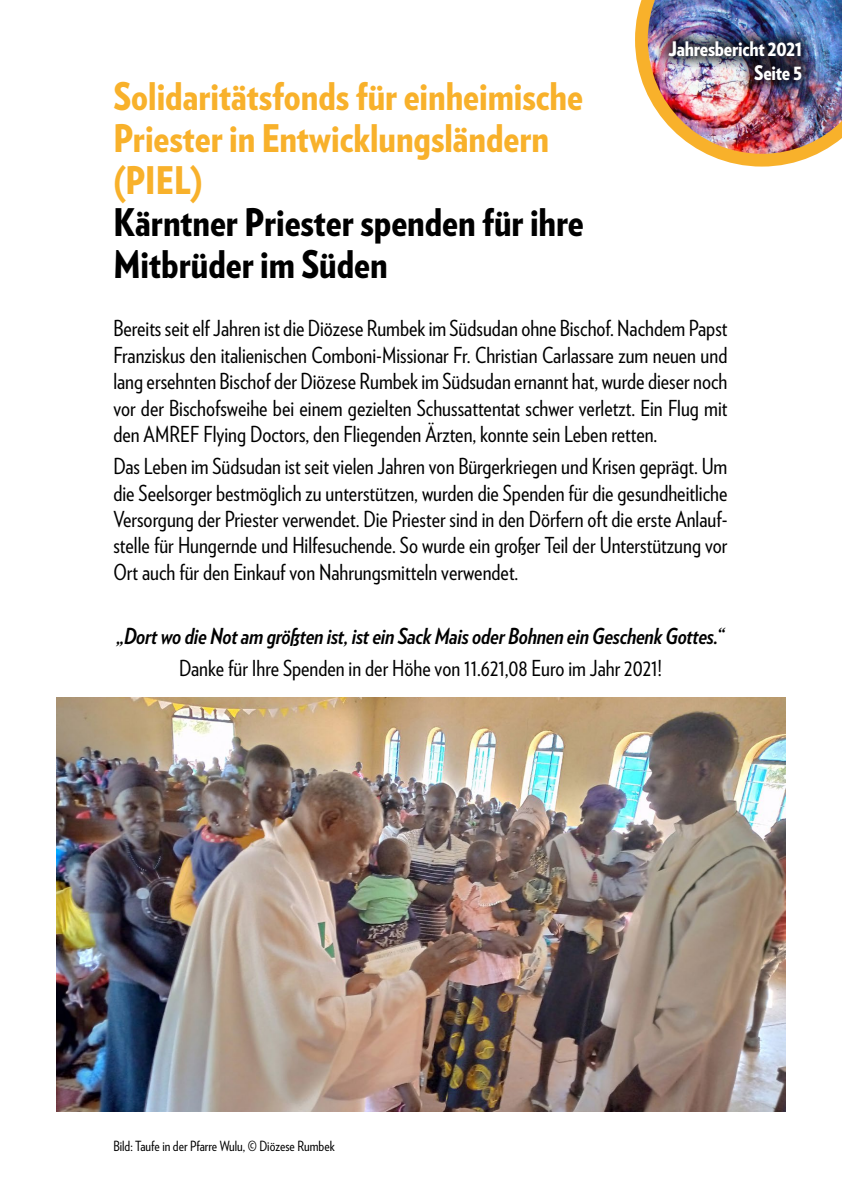
<style>
.page{position:relative;width:842px;height:1191px;background:#fff}
.page>*{position:absolute;margin:0;border:0;box-sizing:border-box;transform-origin:0 0}
.t1{font:900 38px/42px "Verlag Condensed";color:#f8b12b}
.t2{font:900 38px/42px "Verlag Condensed";color:#000}
.t3{font:22px/26.4px "Verlag Condensed";color:#000;text-align:justify}
.t4{font:italic 700 22px "Verlag Condensed";letter-spacing:-.01em;color:#000}
.t5{font:900 20px/24px "Verlag Condensed";letter-spacing:-.01em;color:#fff;text-align:right}
.t6{font:14px "Verlag Condensed";color:#000}
</style>
<div class="page">
<img style="left:635px;top:0;width:207px;height:167px">
<img style="left:57px;top:697px;width:728px;height:414px">
<h1 class="t1" style="left:113px;top:73px;width:471px">Solidaritätsfonds für einheimische<br>Priester in Entwicklungsländern (PIEL)</h1>
<h1 class="t2" style="left:113px;top:199px;width:472px">Kärntner Priester spenden für ihre<br>Mitbrüder im Süden</h1>
<p class="t5" style="left:668px;top:36px;width:135px">Jahresbericht 2021<br>Seite 5</p>
<p class="t3" style="left:113px;top:314px;width:616px">Bereits seit elf Jahren ist die Diözese Rumbek im Südsudan ohne Bischof. Nachdem Papst Franziskus den italienischen Comboni-Missionar Fr. Christian Carlassare zum neuen und lang ersehnten Bischof der Diözese Rumbek im Südsudan ernannt hat, wurde dieser noch vor der Bischofsweihe bei einem gezielten Schussattentat schwer verletzt. Ein Flug mit den AMREF Flying Doctors, den Fliegenden Ärzten, konnte sein Leben retten.</p>
<p class="t3" style="left:113px;top:452px;width:616px">Das Leben im Südsudan ist seit vielen Jahren von Bürgerkriegen und Krisen geprägt. Um die Seelsorger bestmöglich zu unterstützen, wurden die Spenden für die gesundheitliche Versorgung der Priester verwendet. Die Priester sind in den Dörfern oft die erste Anlauf&shy;stelle für Hungernde und Hilfesuchende. So wurde ein großer Teil der Unterstützung vor Ort auch für den Einkauf von Nahrungsmitteln verwendet.</p>
<p class="t4" style="left:117px;top:619px;width:609px">„Dort wo die Not am größten ist, ist ein Sack Mais oder Bohnen ein Geschenk Gottes.“</p>
<p class="t3" style="left:179px;top:654px;width:484px">Danke für Ihre Spenden in der Höhe von 11.621,08 Euro im Jahr 2021!</p>
<p class="t6" style="left:113px;top:1136px;width:223px">Bild: Taufe in der Pfarre Wulu, © Diözese Rumbek</p>
</div>
